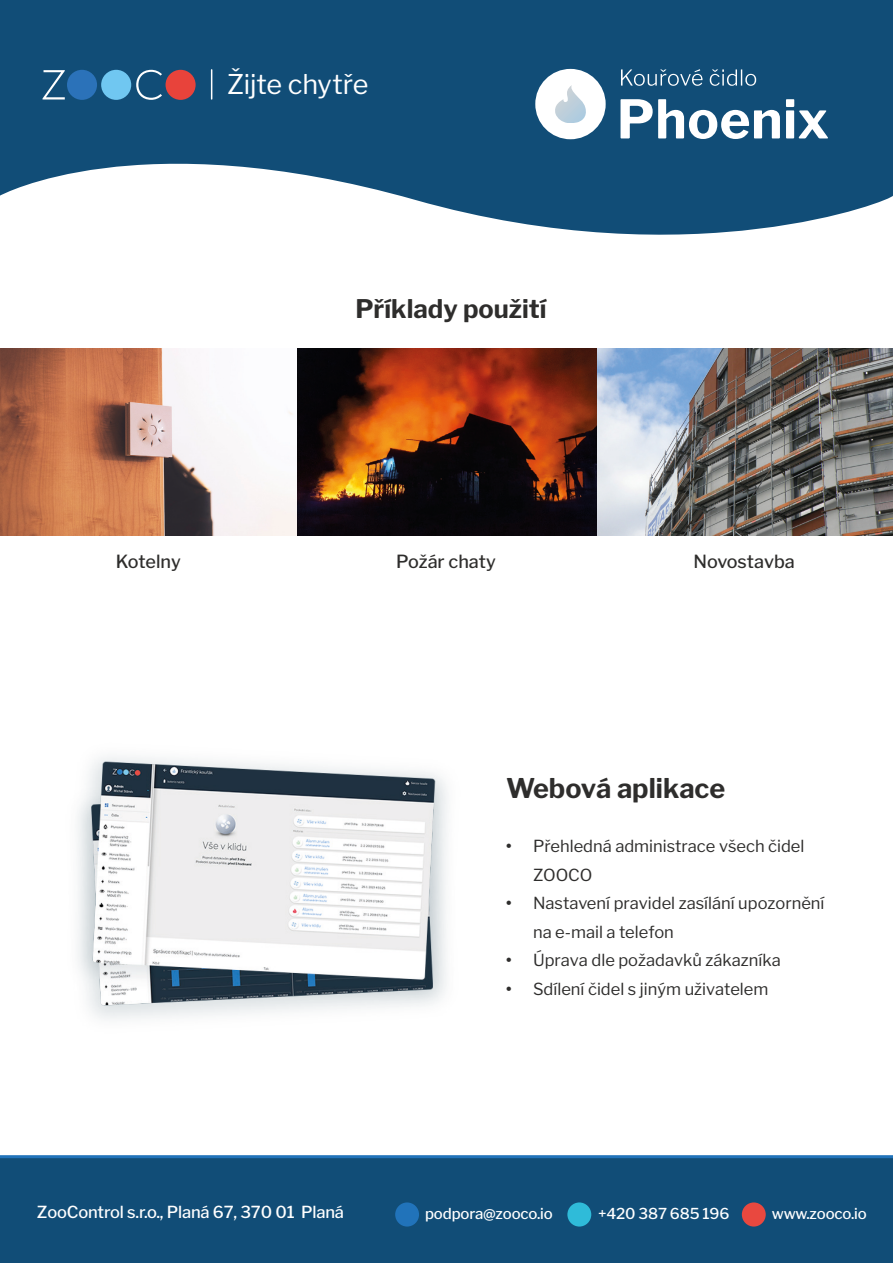
<style>
.page{position:relative;width:893px;height:1263px;background:#fff}
.page>*{position:absolute;margin:0;border:0;box-sizing:border-box;transform-origin:0 0}
.nadpis{font:700 27px "Libre Franklin";color:#2e2d2c}
.nadpis-2{font:27px "Libre Franklin";letter-spacing:-.005em;color:#fff}
.t1{font:700 25.5px "Libre Franklin";color:#2e2d2c}
.t2{font:500 18px "Libre Franklin";color:#2e2d2c}
.nadpis-3{font:16.5px/28.5px "Libre Franklin";color:#2e2d2c}
.nadpis-4{font:500 16.5px "Libre Franklin";letter-spacing:-.01em;color:#fff}
.nadpis-5{font:500 15px "Libre Franklin";letter-spacing:-.01em;color:#fff}
.s1{font-weight:700}
</style>
<div class="page">
<img style="left:0;top:349px;width:893px;height:187px">
<img style="left:78px;top:757px;width:369px;height:262px">
<svg style="left:0;top:0;width:893px;height:235px;fill:#114d77"></svg>
<svg style="left:43px;top:70px;width:22px;height:29px"></svg>
<svg style="left:136px;top:70px;width:26px;height:30px"></svg>
<div style="left:67px;top:70px;width:30px;height:30px;background:#2b72b9;border-radius:50%"></div>
<div style="left:101px;top:70px;width:30px;height:30px;background:#70c7f1;border-radius:50%"></div>
<div style="left:166px;top:70px;width:30px;height:30px;background:#e8433b;border-radius:50%"></div>
<svg style="left:211px;top:70px;width:1px;height:29px"></svg>
<div style="left:535px;top:69px;width:71px;height:70px;background:#fff;border-radius:50%"></div>
<svg style="left:555px;top:85px;width:31px;height:38px"></svg>
<svg style="left:621px;top:69px;width:81px;height:17px"></svg>
<svg style="left:710px;top:69px;width:46px;height:17px"></svg>
<svg style="left:620px;top:99px;width:160px;height:40px"></svg>
<svg style="left:786px;top:99px;width:42px;height:39px"></svg>
<div style="left:0;top:1158px;width:893px;height:105px;background:#114d77"></div>
<hr style="left:0;top:1155px;width:893px;height:3px;background:#2173ba">
<div style="left:395px;top:1202px;width:24px;height:24px;background:#2173ba;border-radius:50%"></div>
<div style="left:567px;top:1202px;width:24px;height:24px;background:#2fbbd9;border-radius:50%"></div>
<div style="left:742px;top:1202px;width:24px;height:24px;background:#e9483f;border-radius:50%"></div>
<p class="nadpis-2" style="left:227px;top:68px;width:143px">Žijte chytře</p>
<p class="t1" style="left:355px;top:293px;width:193px">Příklady použití</p>
<p class="t2" style="left:116px;top:551px;width:66px">Kotelny</p>
<p class="t2" style="left:396px;top:551px;width:101px">Požár chaty</p>
<p class="t2" style="left:693px;top:551px;width:103px">Novostavba</p>
<p class="nadpis" style="left:506px;top:772px;width:221px">Webová aplikace</p>
<p class="nadpis-3" style="left:533px;top:832px;width:273px;text-indent:-27px"><span class="s1">•</span> Přehledná administrace všech čidel<br>ZOOCO</p>
<p class="nadpis-3" style="left:533px;top:889px;width:293px;text-indent:-27px"><span class="s1">•</span> Nastavení pravidel zasílání upozornění na e-mail a telefon</p>
<p class="nadpis-3" style="left:506px;top:946px;width:276px"><span class="s1">•</span> Úprava dle požadavků zákazníka</p>
<p class="nadpis-3" style="left:506px;top:974px;width:264px"><span class="s1">•</span> Sdílení čidel s jiným uživatelem</p>
<p class="nadpis-4" style="left:37px;top:1202px;width:309px">ZooControl s.r.o., Planá 67, 370 01 Planá</p>
<p class="nadpis-5" style="left:425px;top:1204px;width:129px">podpora@zooco.io</p>
<p class="nadpis-5" style="left:598px;top:1204px;width:133px">+420 387 685 196</p>
<p class="nadpis-5" style="left:772px;top:1204px;width:96px">www.zooco.io</p>
</div>
